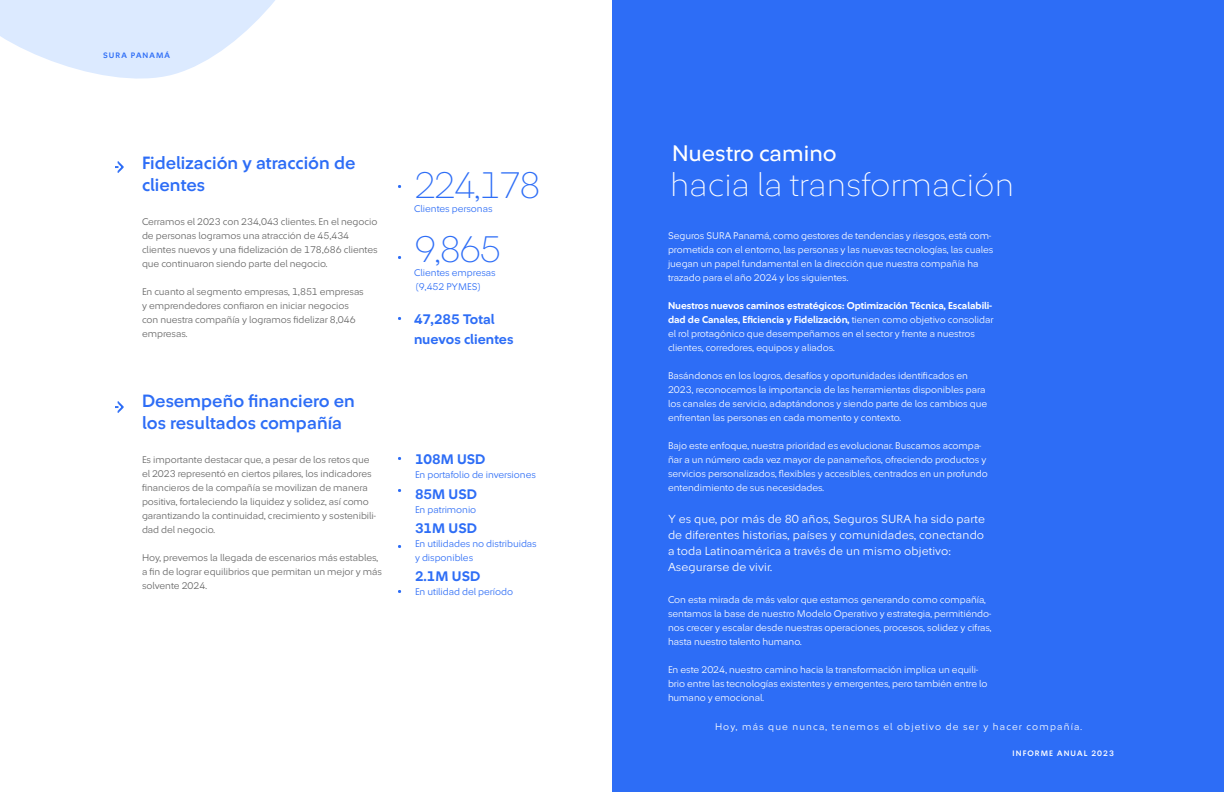
<style>
.page{position:relative;width:1224px;height:792px;background:#fff}
.page>*{position:absolute;margin:0;border:0;box-sizing:border-box;transform-origin:0 0}
.t1{font:100 38.2px "Sura Sans";letter-spacing:-.065em;color:#2d6df6}
.t2{font:100 34px "Sura Sans";color:#fff}
.t3{font:23px "Sura Sans";color:#fff}
.t4{font:600 18px/21.6px "Sura Sans";color:#2d6df6}
.t5{font:700 14px/20.2px "Sura Sans";color:#2d6df6}
.t6{font:300 12px/16px "Sura Sans";letter-spacing:.01em;color:#fff}
.t7{font:300 10px/14px "Sura Sans";letter-spacing:-.005em;color:#fff}
.t8{font:300 10px/14px "Sura Sans";letter-spacing:-.005em;color:#666}
.t9{font:300 10px/14px "Sura Sans";letter-spacing:-.005em;color:#2d6df6}
.t10{font:300 10px "Sura Sans";letter-spacing:.115em;color:#fff}
.t11{font:600 8px "Sura Sans";letter-spacing:.135em;color:#fff}
.t12{font:600 8px "Sura Sans";letter-spacing:.135em;color:#2d6df6}
.s1{font-weight:700}
</style>
<div class="page">
<svg style="left:0;top:0;width:275px;height:79px"></svg>
<div style="left:612px;top:0;width:612px;height:792px;background:#2d6df6"></div>
<svg style="left:115px;top:161px;width:9px;height:12px"></svg>
<svg style="left:115px;top:401px;width:9px;height:12px"></svg>
<p class="t12" style="left:103px;top:52px;width:68px">SURA PANAMÁ</p>
<h3 class="t4" style="left:142px;top:153px;width:215px">Fidelización y atracción de clientes</h3>
<p class="t8" style="left:142px;top:215px;width:237px">Cerramos el 2023 con 234,043 clientes. En el negocio de personas logramos una atracción de 45,434 clientes nuevos y una fidelización de 178,686 clientes que continuaron siendo parte del negocio.</p>
<p class="t8" style="left:142px;top:285px;width:223px">En cuanto al segmento empresas, 1,851 empresas y emprendedores confiaron en iniciar negocios con nuestra compañía y logramos fidelizar 8,046 empresas.</p>
<h3 class="t4" style="left:142px;top:391px;width:215px">Desempeño financiero en los resultados compañía</h3>
<p class="t8" style="left:142px;top:453px;width:236px">Es importante destacar que, a pesar de los retos que el 2023 representó en ciertos pilares, los indicadores financieros de la compañía se movilizan de manera positiva, fortaleciendo la liquidez y solidez, así como garantizando la continuidad, crecimiento y sostenibili&shy;dad del negocio.</p>
<p class="t8" style="left:142px;top:551px;width:242px">Hoy, prevemos la llegada de escenarios más estables, a fin de lograr equilibrios que permitan un mejor y más solvente 2024.</p>
<h1 class="t1" style="left:414px;top:167px;width:129px">224,178</h1>
<p class="t9" style="left:414px;top:202px;width:80px">Clientes personas</p>
<h1 class="t1" style="left:414px;top:231px;width:89px">9,865</h1>
<p class="t9" style="left:414px;top:266px;width:83px">Clientes empresas (9,452 PYMES)</p>
<h3 class="t5" style="left:414px;top:309px;width:101px">47,285 Total nuevos clientes</h3>
<h3 class="t5" style="left:415px;top:450px;width:72px">108M USD</h3>
<p class="t9" style="left:415px;top:468px;width:122px">En portafolio de inversiones</p>
<h3 class="t5" style="left:415px;top:484px;width:63px">85M USD</h3>
<p class="t9" style="left:415px;top:502px;width:63px">En patrimonio</p>
<h3 class="t5" style="left:415px;top:518px;width:63px">31M USD</h3>
<p class="t9" style="left:415px;top:537px;width:123px">En utilidades no distribuidas y disponibles</p>
<h3 class="t5" style="left:415px;top:566px;width:67px">2.1M USD</h3>
<p class="t9" style="left:415px;top:585px;width:100px">En utilidad del período</p>
<h3 class="t3" style="left:672px;top:142px;width:166px">Nuestro camino</h3>
<h2 class="t2" style="left:670px;top:168px;width:346px">hacia la transformación</h2>
<p class="t7" style="left:668px;top:229px;width:327px">Seguros SURA Panamá, como gestores de tendencias y riesgos, está com&shy;prometida con el entorno, las personas y las nuevas tecnologías, las cuales juegan un papel fundamental en la dirección que nuestra compañía ha trazado para el año 2024 y los siguientes.</p>
<p class="t7" style="left:668px;top:299px;width:327px"><span class="s1">Nuestros nuevos caminos estratégicos: Optimización Técnica, Escalabili&shy;dad de Canales, Eficiencia y Fidelización,</span> tienen como objetivo consolidar el rol protagónico que desempeñamos en el sector y frente a nuestros clientes, corredores, equipos y aliados.</p>
<p class="t7" style="left:668px;top:369px;width:321px">Basándonos en los logros, desafíos y oportunidades identificados en 2023, reconocemos la importancia de las herramientas disponibles para los canales de servicio, adaptándonos y siendo parte de los cambios que enfrentan las personas en cada momento y contexto.</p>
<p class="t7" style="left:668px;top:439px;width:321px">Bajo este enfoque, nuestra prioridad es evolucionar. Buscamos acompa&shy;ñar a un número cada vez mayor de panameños, ofreciendo productos y servicios personalizados, flexibles y accesibles, centrados en un profundo entendimiento de sus necesidades.</p>
<p class="t6" style="left:668px;top:511px;width:319px">Y es que, por más de 80 años, Seguros SURA ha sido parte de diferentes historias, países y comunidades, conectando a toda Latinoamérica a través de un mismo objetivo:<br>Asegurarse de vivir.</p>
<p class="t7" style="left:668px;top:593px;width:325px">Con esta mirada de más valor que estamos generando como compañía, sentamos la base de nuestro Modelo Operativo y estrategia, permitiéndo&shy;nos crecer y escalar desde nuestras operaciones, procesos, solidez y cifras, hasta nuestro talento humano.</p>
<p class="t7" style="left:668px;top:663px;width:321px">En este 2024, nuestro camino hacia la transformación implica un equili&shy;brio entre las tecnologías existentes y emergentes, pero también entre lo humano y emocional.</p>
<p class="t10" style="left:715px;top:722px;width:369px">Hoy, más que nunca, tenemos el objetivo de ser y hacer compañía.</p>
<p class="t11" style="left:1013px;top:750px;width:103px">INFORME ANUAL 2023</p>
</div>
